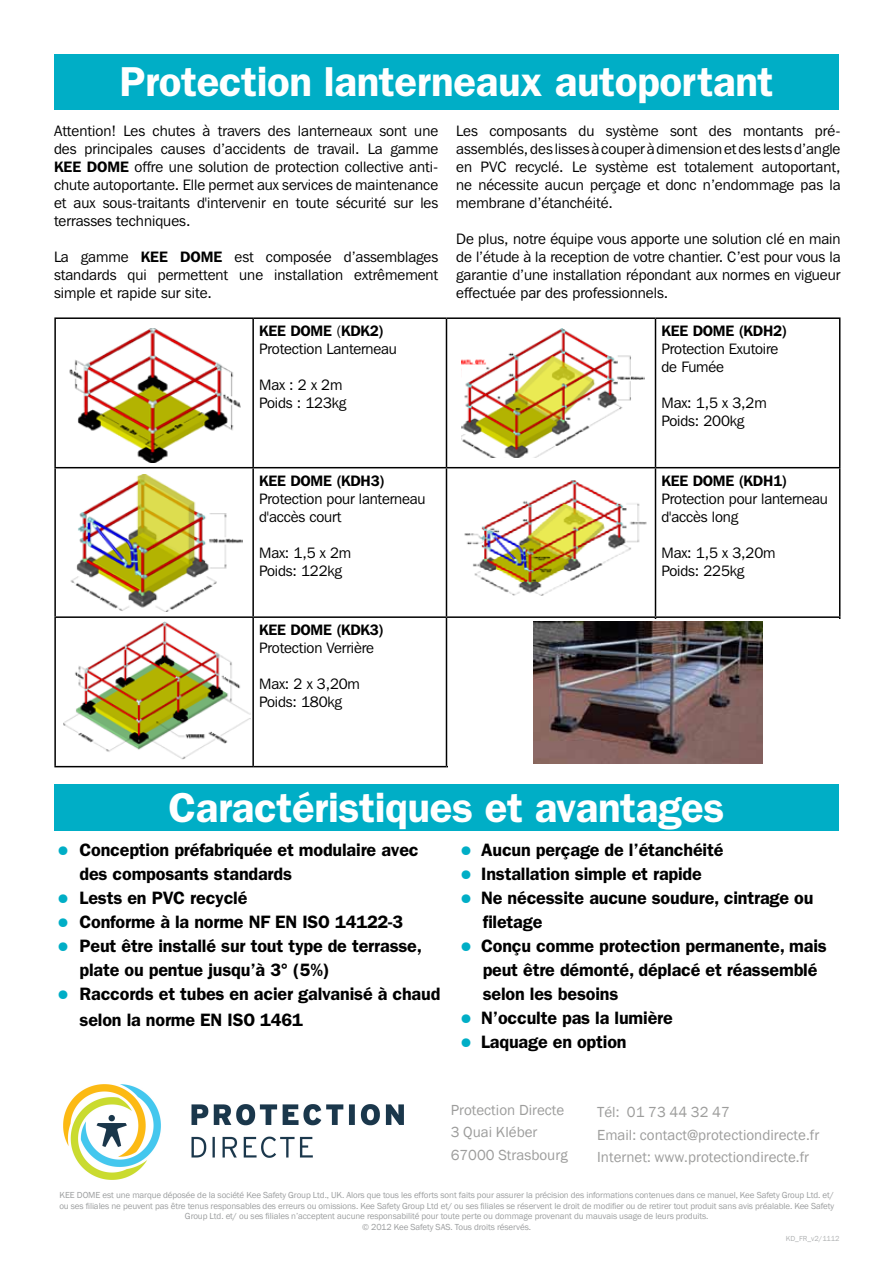
<style>
.page{position:relative;width:893px;height:1263px;background:#fff}
.page>*{position:absolute;margin:0;border:0;box-sizing:border-box;transform-origin:0 0}
.t1{font:600 42px "ITC Franklin Gothic Std";letter-spacing:-.01em;color:#fff}
.t2{font:600 18px/24px "ITC Franklin Gothic Std";letter-spacing:-.01em;color:#000}
.t3{font:15px/18px "Franklin Gothic IT Cby BT";letter-spacing:-.01em;color:#000}
.t4{font:15px/22.5px "Franklin Gothic";color:#9d9d9c}
.t5{font:600 15px "Franklin Gothic IT Cby BT";letter-spacing:-.01em;color:#000}
.t6{font:9px/10.5px "Franklin Gothic";letter-spacing:-.01em;color:#9c9e9f;text-align:center}
.t7{font:7.5px "Franklin Gothic";color:#b1b3b4}
.s1{font-weight:600}
.s2{font-size:30px;color:#00aec6}
</style>
<div class="page">
<div style="left:54px;top:54px;width:785px;height:55px;background:#00aec6"></div>
<div style="left:54px;top:784px;width:785px;height:47px;background:#00aec6"></div>
<hr style="left:54px;top:317px;width:199px;height:2px;background:#000">
<hr style="left:54px;top:319px;width:2px;height:148px;background:#000">
<hr style="left:253px;top:317px;width:193px;height:2px;background:#000">
<hr style="left:252px;top:319px;width:2px;height:148px;background:#000">
<hr style="left:446px;top:317px;width:209px;height:2px;background:#000">
<hr style="left:446px;top:319px;width:1px;height:148px;background:#000">
<hr style="left:655px;top:317px;width:185px;height:2px;background:#000">
<hr style="left:655px;top:319px;width:1px;height:148px;background:#000">
<hr style="left:839px;top:319px;width:1px;height:148px;background:#000">
<hr style="left:54px;top:467px;width:199px;height:1px;background:#000">
<hr style="left:54px;top:468px;width:2px;height:148px;background:#000">
<hr style="left:253px;top:467px;width:193px;height:1px;background:#000">
<hr style="left:252px;top:468px;width:2px;height:148px;background:#000">
<hr style="left:446px;top:467px;width:209px;height:1px;background:#000">
<hr style="left:446px;top:468px;width:1px;height:148px;background:#000">
<hr style="left:655px;top:467px;width:185px;height:1px;background:#000">
<hr style="left:655px;top:468px;width:1px;height:148px;background:#000">
<hr style="left:839px;top:468px;width:1px;height:148px;background:#000">
<hr style="left:54px;top:616px;width:199px;height:2px;background:#000">
<hr style="left:54px;top:618px;width:2px;height:148px;background:#000">
<hr style="left:253px;top:616px;width:193px;height:2px;background:#000">
<hr style="left:252px;top:618px;width:2px;height:148px;background:#000">
<hr style="left:446px;top:616px;width:209px;height:2px;background:#000">
<hr style="left:446px;top:618px;width:1px;height:148px;background:#000">
<hr style="left:655px;top:616px;width:185px;height:2px;background:#000">
<hr style="left:655px;top:618px;width:1px;height:148px;background:#000">
<hr style="left:839px;top:618px;width:1px;height:148px;background:#000">
<hr style="left:54px;top:766px;width:199px;height:1px;background:#000">
<hr style="left:253px;top:766px;width:193px;height:1px;background:#000">
<hr style="left:446px;top:766px;width:209px;height:1px;background:#000">
<img style="left:69px;top:328px;width:172px;height:134px">
<img style="left:70px;top:475px;width:173px;height:137px">
<img style="left:464px;top:481px;width:182px;height:115px">
<div style="left:449px;top:619px;width:404px;height:150px;background:#fff"></div>
<img style="left:461px;top:328px;width:184px;height:130px">
<img style="left:64px;top:621px;width:186px;height:139px">
<img style="left:534px;top:621px;width:228px;height:143px">
<img style="left:64px;top:1084px;width:339px;height:96px">
<h1 class="t1" style="left:119px;top:57px;width:656px">Protection lanterneaux autoportant</h1>
<p class="t3" style="left:54px;top:122px;width:386px;text-align:justify">Attention! Les chutes à travers des lanterneaux sont une des principales causes d’accidents de travail. La gamme <span class="s1">KEE DOME</span> offre une solution de protection collective anti&shy;chute autoportante. Elle permet aux services de maintenance et aux sous-traitants d'intervenir en toute sécurité sur les terrasses techniques.</p>
<p class="t3" style="left:54px;top:248px;width:386px;text-align:justify">La gamme <span class="s1">KEE DOME</span> est composée d’assemblages standards qui permettent une installation extrêmement simple et rapide sur site.</p>
<p class="t3" style="left:259px;top:322px;width:139px"><span class="s1">KEE DOME</span> (<span class="s1">KDK2)<br></span>Protection Lanterneau</p>
<p class="t3" style="left:259px;top:376px;width:88px">Max : 2 x 2m<br>Poids : 123kg</p>
<p class="t3" style="left:456px;top:122px;width:386px;text-align:justify">Les composants du système sont des montants pré&shy;assemblés, des lisses à couper à dimension et des lests d’angle en PVC recyclé. Le système est totalement autoportant, ne nécessite aucun perçage et donc n’endommage pas la membrane d’étanchéité.</p>
<p class="t3" style="left:456px;top:230px;width:386px;text-align:justify">De plus, notre équipe vous apporte une solution clé en main de l’étude à la reception de votre chantier. C’est pour vous la garantie d’une installation répondant aux normes en vigueur effectuée par des professionnels.</p>
<p class="t5" style="left:661px;top:322px;width:127px">KEE DOME (KDH2)</p>
<p class="t3" style="left:661px;top:340px;width:118px">Protection Exutoire de Fumée</p>
<p class="t3" style="left:661px;top:394px;width:107px">Max: 1,5 x 3,2m<br>Poids: 200kg</p>
<p class="t5" style="left:259px;top:471px;width:127px">KEE DOME (KDH3)</p>
<p class="t3" style="left:259px;top:489px;width:168px">Protection pour lanterneau d'accès court</p>
<p class="t3" style="left:259px;top:543px;width:94px">Max: 1,5 x 2m<br>Poids: 122kg</p>
<p class="t5" style="left:259px;top:620px;width:126px">KEE DOME (KDK3)</p>
<p class="t3" style="left:259px;top:639px;width:116px">Protection Verrière</p>
<p class="t3" style="left:259px;top:675px;width:102px">Max: 2 x 3,20m<br>Poids: 180kg</p>
<p class="t5" style="left:661px;top:471px;width:127px">KEE DOME (KDH1)</p>
<p class="t3" style="left:661px;top:489px;width:168px">Protection pour lanterneau d'accès long</p>
<p class="t3" style="left:661px;top:543px;width:115px">Max: 1,5 x 3,20m<br>Poids: 225kg</p>
<h1 class="t1" style="left:169px;top:783px;width:557px">Caractéristiques et avantages</h1>
<p class="t2" style="left:80px;top:838px;width:341px;text-indent:-26px"><span class="s2">•</span> Conception préfabriquée et modulaire avec des composants standards</p>
<p class="t2" style="left:54px;top:886px;width:195px"><span class="s2">•</span> Lests en PVC recyclé</p>
<p class="t2" style="left:54px;top:910px;width:351px"><span class="s2">•</span> Conforme à la norme NF EN ISO 14122-3</p>
<p class="t2" style="left:80px;top:934px;width:344px;text-indent:-26px"><span class="s2">•</span> Peut être installé sur tout type de terrasse, plate ou pentue jusqu’à 3° (5%)</p>
<p class="t2" style="left:80px;top:981px;width:362px;line-height:25.5px;text-indent:-26px"><span class="s2">•</span> Raccords et tubes en acier galvanisé à chaud selon la norme EN ISO 1461</p>
<p class="t2" style="left:457px;top:838px;width:268px"><span class="s2">•</span> Aucun perçage de l’étanchéité</p>
<p class="t2" style="left:457px;top:862px;width:246px"><span class="s2">•</span> Installation simple et rapide</p>
<p class="t2" style="left:483px;top:886px;width:332px;text-indent:-26px"><span class="s2">•</span> Ne nécessite aucune soudure, cintrage ou filetage</p>
<p class="t2" style="left:483px;top:934px;width:346px;text-indent:-26px"><span class="s2">•</span> Conçu comme protection permanente, mais peut être démonté, déplacé et réassemblé selon les besoins</p>
<p class="t2" style="left:457px;top:1006px;width:217px"><span class="s2">•</span> N’occulte pas la lumière</p>
<p class="t2" style="left:457px;top:1030px;width:171px"><span class="s2">•</span> Laquage en option</p>
<p class="t4" style="left:451px;top:1099px;width:118px">Protection Directe<br>3 Quai Kléber<br>67000 Strasbourg</p>
<p class="t4" style="left:597px;top:1101px;width:224px">Tél: 01 73 44 32 47<br>Email: contact@protectiondirecte.fr<br>Internet: www.protectiondirecte.fr</p>
<p class="t6" style="left:59px;top:1190px;width:776px">KEE DOME est une marque déposée de la société Kee Safety Group Ltd., UK. Alors que tous les efforts sont faits pour assurer la précision des informations contenues dans ce manuel, Kee Safety Group Ltd. et/ ou ses filiales ne peuvent pas être tenus responsables des erreurs ou omissions. Kee Safety Group Ltd et/ ou ses filiales se réservent le droit de modifier ou de retirer tout produit sans avis préalable. Kee Safety Group Ltd. et/ ou ses filiales n’acceptent aucune responsabilité pour toute perte ou dommage provenant du mauvais usage de leurs produits.<br>© 2012 Kee Safety SAS. Tous droits réservés.</p>
<p class="t7" style="left:786px;top:1233px;width:55px">KD_FR_v2/1112</p>
</div>
